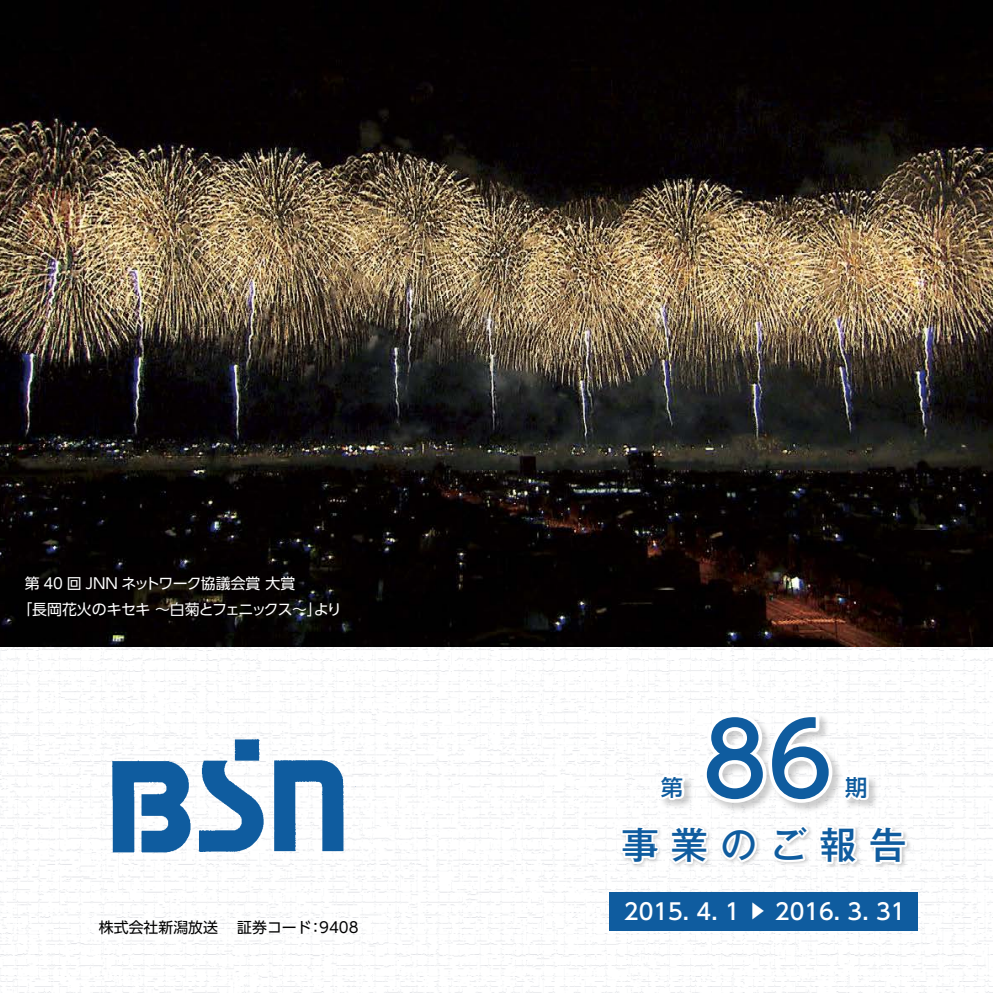
<style>
.page{position:relative;width:993px;height:993px;background:#fff}
.page>*{position:absolute;margin:0;border:0;box-sizing:border-box;transform-origin:0 0}
.t1{font:500 99.23px "UD Shin Go Pro";color:#0f5c9f}
.t2{font:500 37.27px "Gothic MB101 Pr 6 N";color:#0f5c9f}
.t3{font:500 22.4px "UD Shin Go Pro";color:#fff}
.t4{font:500 22.4px "UD Shin Go Pro";color:#0f5c9f}
.t5{font:14.88px/26.1px "UD Shin Go Pro";letter-spacing:-.03em;color:#fff}
.t6{font:14.88px "UD Shin Go Pro";color:#000}
.s1{font-size:18.55px}
</style>
<div class="page">
<img style="left:0;top:646px;width:992px;height:346px">
<img style="left:0;top:0;width:992px;height:646px">
<img style="left:615px;top:820px;width:299px;height:59px">
<svg style="left:618px;top:822px;width:140px;height:44px"></svg>
<svg style="left:770px;top:821px;width:138px;height:46px"></svg>
<div style="left:609px;top:891px;width:308px;height:39px;background:#0f5c9f"></div>
<img style="left:653px;top:693px;width:230px;height:156px">
<svg style="left:648px;top:770px;width:39px;height:32px"></svg>
<img style="left:695px;top:703px;width:154px;height:147px">
<svg style="left:699px;top:709px;width:171px;height:97px"></svg>
<img style="left:99px;top:725px;width:257px;height:139px">
<p class="t5" style="left:17px;top:569px;width:326px;text-indent:7px">第 40 回 JNN ネットワーク協議会賞 大賞<br>「長岡花火のキセキ ～白菊とフェニックス～」より</p>
<p class="t6" style="left:99px;top:915px;width:121px">株式会社新潟放送</p>
<p class="t6" style="left:237px;top:915px;width:123px">証券コード：9408</p>
<h3 class="t4" style="left:660px;top:768px;width:24px">第</h3>
<h1 class="t1" style="left:701px;top:679px;width:132px">86</h1>
<h3 class="t4" style="left:845px;top:768px;width:24px">期</h3>
<h2 class="t2" style="left:620px;top:813px;width:287px">事 業 の ご 報 告</h2>
<h3 class="t3" style="left:623px;top:892px;width:283px">2015. 4. 1 <span class="s1">▶</span> 2016. 3. 31</h3>
</div>
